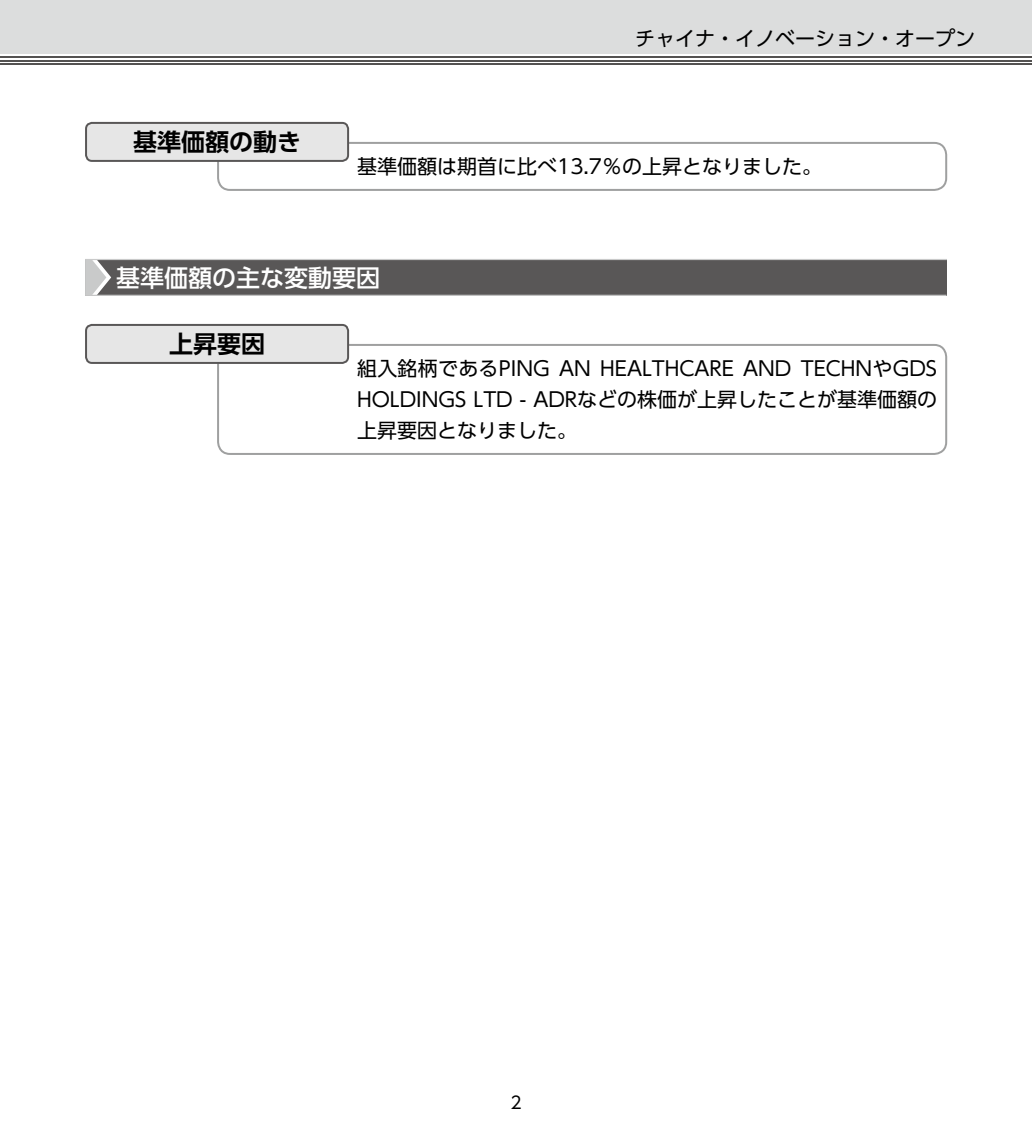
<style>
.page{position:relative;width:1032px;height:1134px;background:#fff}
.page>*{position:absolute;margin:0;border:0;box-sizing:border-box;transform-origin:0 0}
.t1{font:700 24px "UD Shin Go Pro De";color:#000}
.t2{font:500 24px "UD Shin Go Pro";color:#fff}
.t3{font:20px/31px "UD Shin Go Pro";color:#000;text-align:justify}
.t4{font:17px "UD Shin Go Pro";color:#000}
</style>
<div class="page">
<div style="left:0;top:0;width:1032px;height:54px;background:#dcdddd"></div>
<hr style="left:0;top:63px;width:1032px;height:2px;background:#545251">
<hr style="left:0;top:60px;width:1032px;height:1px;background:#545251">
<hr style="left:0;top:56px;width:1032px;height:2px;background:#545251">
<div style="left:217px;top:142px;width:730px;height:49px;border:2px solid #9fa0a0;border-radius:12px"></div>
<div style="left:86px;top:123px;width:262px;height:38px;background:#e6e6e6;border-radius:6px"></div>
<div style="left:85px;top:122px;width:264px;height:40px;border:2px solid #595757;border-radius:6px"></div>
<div style="left:85px;top:259px;width:862px;height:36px;background:#595757"></div>
<hr style="left:85px;top:295px;width:861px;height:1px;background:#c9caca">
<hr style="left:85px;top:259px;width:862px;height:1px;background:#c9caca">
<svg style="left:85px;top:260px;width:26px;height:35px"></svg>
<div style="left:217px;top:344px;width:730px;height:111px;border:2px solid #9fa0a0;border-radius:12px"></div>
<div style="left:86px;top:325px;width:262px;height:38px;background:#e6e6e6;border-radius:6px"></div>
<div style="left:85px;top:324px;width:264px;height:40px;border:2px solid #595757;border-radius:6px"></div>
<p class="t1" style="left:133px;top:122px;width:169px">基準価額の動き</p>
<p class="t3" style="left:635px;top:22px;width:341px">チャイナ・イノベーション・オープン</p>
<p class="t3" style="left:357px;top:150px;width:466px">基準価額は期首に比べ13.7％の上昇となりました。</p>
<p class="t2" style="left:116px;top:258px;width:265px">基準価額の主な変動要因</p>
<p class="t1" style="left:169px;top:324px;width:97px">上昇要因</p>
<p class="t3" style="left:357px;top:352px;width:582px">組入銘柄であるPING AN HEALTHCARE AND TECHNやGDS HOLDINGS LTD - ADRなどの株価が上昇したことが基準価額の上昇要因となりました。</p>
<p class="t4" style="left:510px;top:1089px;width:13px">2</p>
</div>
